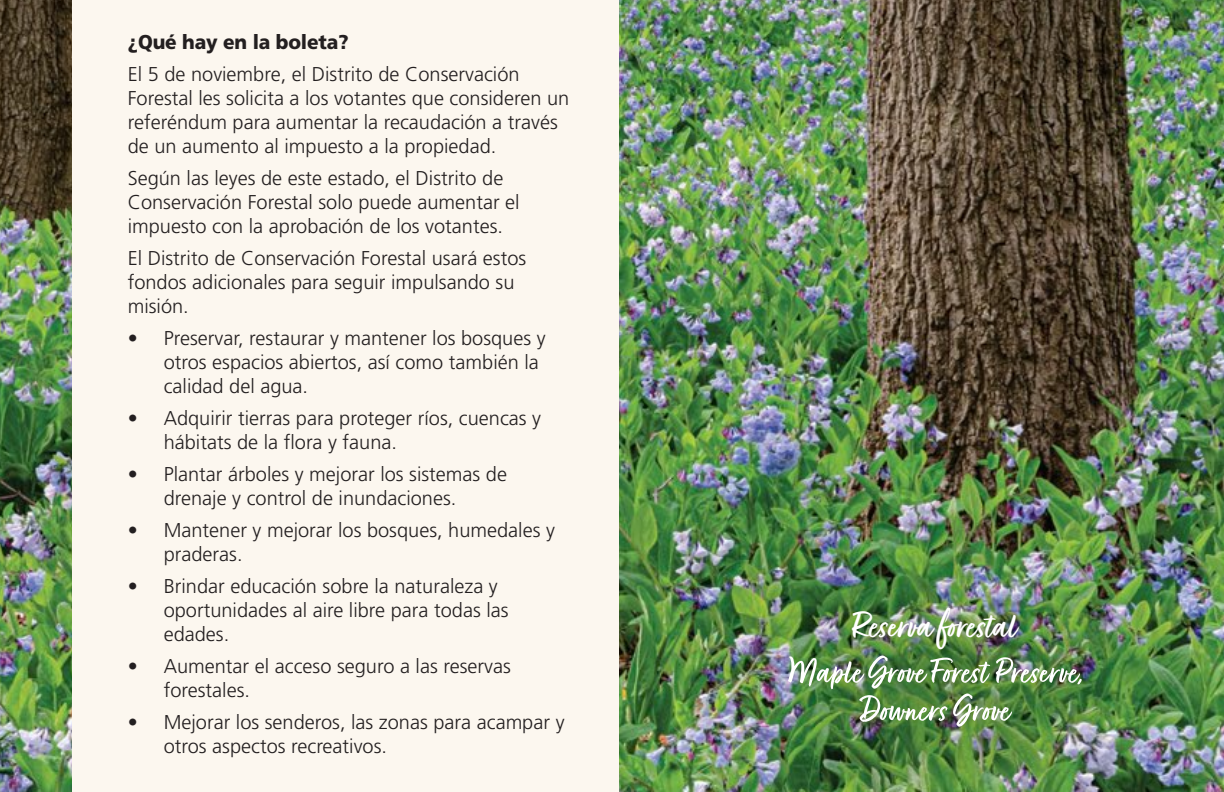
<style>
.page{position:relative;width:1224px;height:792px;background:#fff}
.page>*{position:absolute;margin:0;border:0;box-sizing:border-box;transform-origin:0 0}
.t1{font:42px "Fave Script Bold Pro";color:#fff}
.t2{font:300 20px/24px "Frutiger LT Pro";color:#231f20}
.t3{font:900 20px "Frutiger LT Pro";letter-spacing:-.01em;color:#231f20;scale:.95 1}
</style>
<div class="page">
<img style="left:0;top:0;width:1224px;height:792px">
<div style="left:72px;top:0;width:546px;height:792px;background:#fcf7ef"></div>
<img style="left:626px;top:493px;width:598px;height:299px">
<img style="left:788px;top:655px;width:294px;height:72px">
<p class="t3" style="left:128px;top:30px;width:234px">¿Qué hay en la boleta?</p>
<p class="t2" style="left:128px;top:62px;width:443px">El 5 de noviembre, el Distrito de Conservación Forestal les solicita a los votantes que consideren un referéndum para aumentar la recaudación a través de un aumento al impuesto a la propiedad.</p>
<p class="t2" style="left:128px;top:166px;width:393px">Según las leyes de este estado, el Distrito de<br>Conservación Forestal solo puede aumentar el impuesto con la aprobación de los votantes.</p>
<p class="t2" style="left:128px;top:246px;width:400px">El Distrito de Conservación Forestal usará estos fondos adicionales para seguir impulsando su misión.</p>
<p class="t2" style="left:164px;top:326px;width:383px;text-indent:-36px">• Preservar, restaurar y mantener los bosques y otros espacios abiertos, así como también la calidad del agua.</p>
<p class="t2" style="left:164px;top:406px;width:379px;text-indent:-36px">• Adquirir tierras para proteger ríos, cuencas y hábitats de la flora y fauna.</p>
<p class="t2" style="left:164px;top:462px;width:345px;text-indent:-36px">• Plantar árboles y mejorar los sistemas de drenaje y control de inundaciones.</p>
<p class="t2" style="left:164px;top:518px;width:393px;text-indent:-36px">• Mantener y mejorar los bosques, humedales y praderas.</p>
<p class="t2" style="left:164px;top:574px;width:346px;text-indent:-36px">• Brindar educación sobre la naturaleza y oportunidades al aire libre para todas las edades.</p>
<p class="t2" style="left:164px;top:654px;width:349px;text-indent:-36px">• Aumentar el acceso seguro a las reservas forestales.</p>
<p class="t2" style="left:164px;top:710px;width:402px;text-indent:-36px">• Mejorar los senderos, las zonas para acampar y otros aspectos recreativos.</p>
<h1 class="t1" style="left:852px;top:603px;width:165px">Reserva forestal</h1>
</div>
